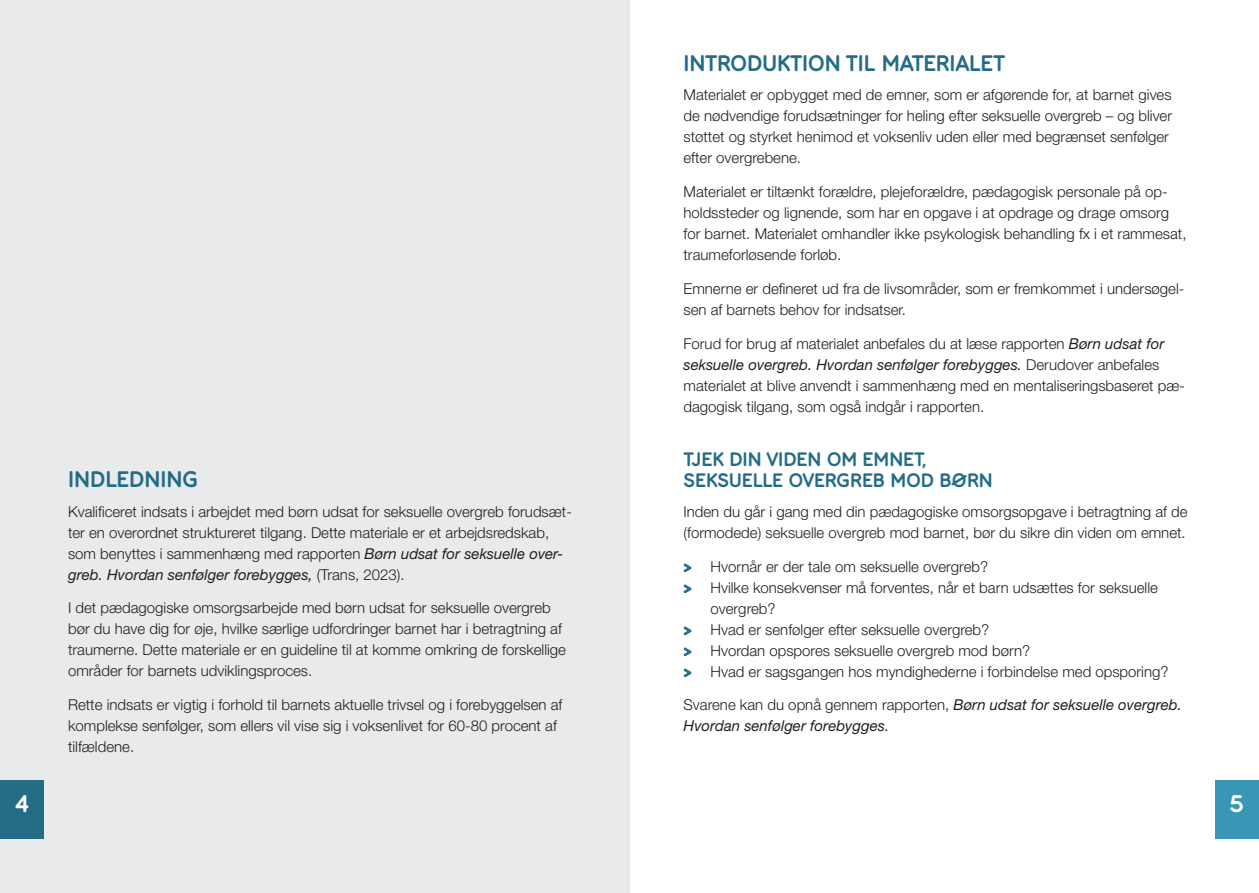
<style>
.page{position:relative;width:1259px;height:893px;background:#fff}
.page>*{position:absolute;margin:0;border:0;box-sizing:border-box;transform-origin:0 0}
.t1{font:700 24px "Ely Rounded";color:#fff}
.t2{font:700 22.5px "Ely Rounded";letter-spacing:-.005em;color:#246c85}
.Small_titles{font:700 19.5px "Ely Rounded";color:#246c85}
.Brødtekst{font:300 15px/21px "Helvetica Neue LT Std";color:#231f20}
.Brødtekst-2{font:italic 15px/21px "Helvetica Neue LT Std";color:#231f20}
.s1{font-weight:400;font-style:italic}
.s2{font-family:"Quicksand";font-weight:700;color:#246c85}
.s3{font-weight:300;font-style:normal}
</style>
<div class="page">
<div style="left:0;top:0;width:629px;height:893px;background:#e9eaeb"></div>
<div style="left:0;top:781px;width:44px;height:58px;background:#246c85"></div>
<div style="left:1214px;top:781px;width:45px;height:58px;background:#3a96b5"></div>
<p class="t2" style="left:68px;top:466px;width:132px">INDLEDNING</p>
<p class="Brødtekst" style="left:68px;top:500px;width:505px">Kvalificeret indsats i arbejdet med børn udsat for seksuelle overgreb forudsæt&shy;ter en overordnet struktureret tilgang. Dette materiale er et arbejdsredskab, som benyttes i sammenhæng med rapporten <span class="s1">Børn udsat for seksuelle over&shy;greb. Hvordan senfølger forebygges,</span> (Trans, 2023).</p>
<p class="Brødtekst" style="left:68px;top:597px;width:499px">I det pædagogiske omsorgsarbejde med børn udsat for seksuelle overgreb bør du have dig for øje, hvilke særlige udfordringer barnet har i betragtning af traumerne. Dette materiale er en guideline til at komme omkring de forskellige områder for barnets udviklingsproces.</p>
<p class="Brødtekst" style="left:68px;top:694px;width:496px">Rette indsats er vigtig i forhold til barnets aktuelle trivsel og i forebyggelsen af komplekse senfølger, som ellers vil vise sig i voksenlivet for 60-80 procent af tilfældene.</p>
<p class="t2" style="left:683px;top:50px;width:323px">INTRODUKTION TIL MATERIALET</p>
<p class="Brødtekst" style="left:683px;top:84px;width:490px">Materialet er opbygget med de emner, som er afgørende for, at barnet gives de nødvendige forudsætninger for heling efter seksuelle overgreb – og bliver støttet og styrket henimod et voksenliv uden eller med begrænset senfølger efter overgrebene.</p>
<p class="Brødtekst" style="left:683px;top:181px;width:504px">Materialet er tiltænkt forældre, plejeforældre, pædagogisk personale på op&shy;holdssteder og lignende, som har en opgave i at opdrage og drage omsorg for barnet. Materialet omhandler ikke psykologisk behandling fx i et rammesat, traumeforløsende forløb.</p>
<p class="Brødtekst" style="left:683px;top:278px;width:502px">Emnerne er defineret ud fra de livsområder, som er fremkommet i undersøgel&shy;sen af barnets behov for indsatser.</p>
<p class="Brødtekst" style="left:683px;top:332px;width:503px">Forud for brug af materialet anbefales du at læse rapporten <span class="s1">Børn udsat for seksuelle overgreb. Hvordan senfølger forebygges.</span> Derudover anbefales materialet at blive anvendt i sammenhæng med en mentaliseringsbaseret pæ&shy;dagogisk tilgang, som også indgår i rapporten.</p>
<p class="Small_titles" style="left:683px;top:448px;width:245px">TJEK DIN VIDEN OM EMNET,</p>
<p class="Small_titles" style="left:683px;top:469px;width:311px">SEKSUELLE OVERGREB MOD BØRN</p>
<p class="Brødtekst" style="left:683px;top:501px;width:506px">Inden du går i gang med din pædagogiske omsorgsopgave i betragtning af de (formodede) seksuelle overgreb mod barnet, bør du sikre din viden om emnet.</p>
<p class="Brødtekst" style="left:683px;top:555px;width:306px"><span class="s2">&gt;</span> Hvornår er der tale om seksuelle overgreb?</p>
<p class="Brødtekst" style="left:710px;top:576px;width:449px;text-indent:-27px"><span class="s2">&gt;</span> Hvilke konsekvenser må forventes, når et barn udsættes for seksuelle overgreb?</p>
<p class="Brødtekst" style="left:683px;top:618px;width:307px"><span class="s2">&gt;</span> Hvad er senfølger efter seksuelle overgreb?</p>
<p class="Brødtekst" style="left:683px;top:639px;width:348px"><span class="s2">&gt;</span> Hvordan opspores seksuelle overgreb mod børn?</p>
<p class="Brødtekst" style="left:683px;top:660px;width:486px"><span class="s2">&gt;</span> Hvad er sagsgangen hos myndighederne i forbindelse med opsporing?</p>
<p class="Brødtekst-2" style="left:683px;top:694px;width:500px"><span class="s3">Svarene kan du opnå gennem rapporten,</span> Børn udsat for seksuelle overgreb.<br>Hvordan senfølger forebygges.</p>
<h1 class="t1" style="left:15px;top:790px;width:16px">4</h1>
<h1 class="t1" style="left:1229px;top:790px;width:16px">5</h1>
</div>
